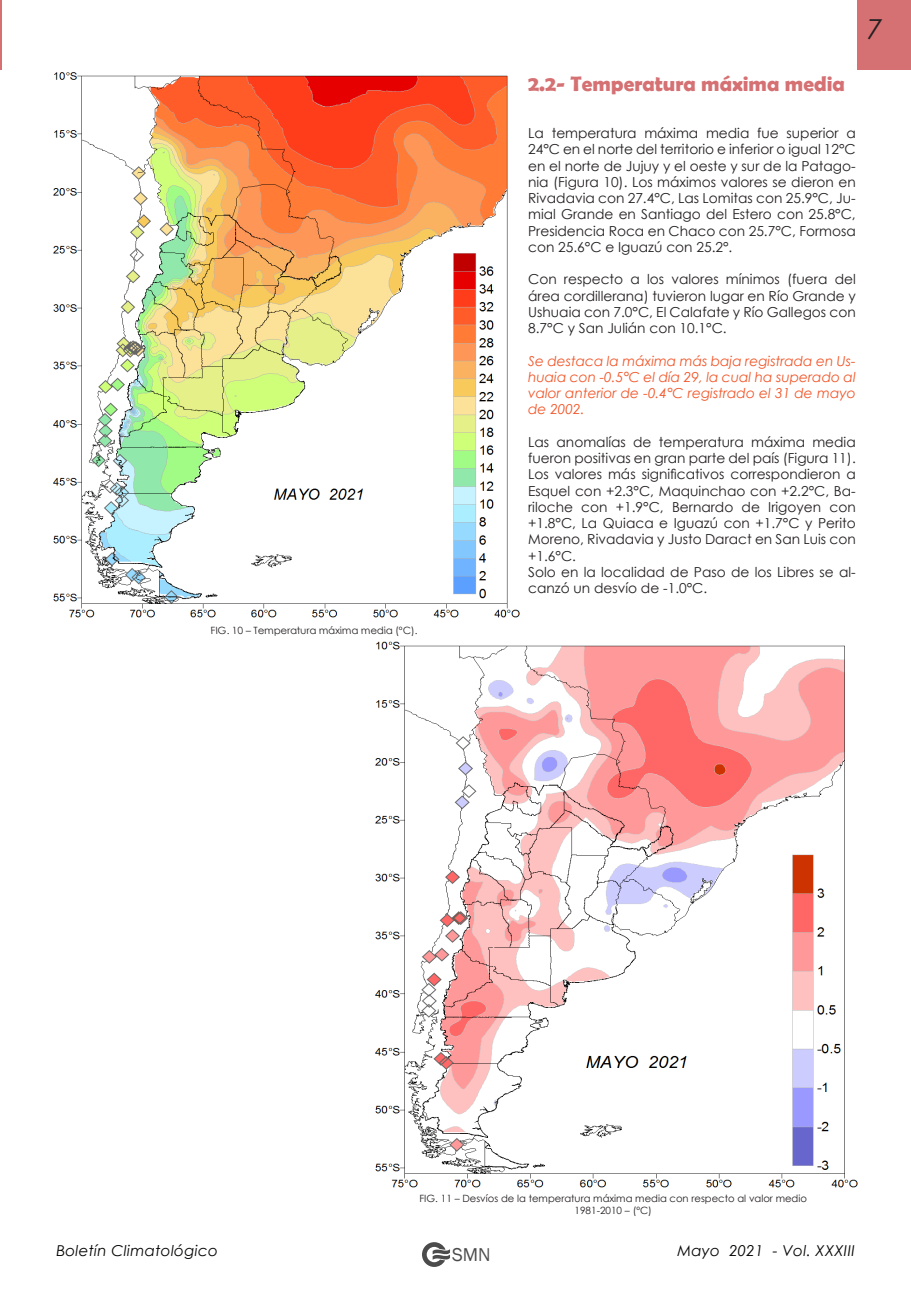
<style>
.page{position:relative;width:911px;height:1290px;background:#fff}
.page>*{position:absolute;margin:0;border:0;box-sizing:border-box;transform-origin:0 0}
.t1{font:italic 27.5px "Century Gothic";color:#231f20}
.t2{font:700 21.25px "Berlin Sans FB Demi";color:#d57073}
.t3{font:19.12px "Franklin Gothic";color:#4c4b4b}
.t4{font:italic 15px "Century Gothic";letter-spacing:.02em;color:#040503}
.t5{font:13.75px/16.2px "Century Gothic";color:#231f20;text-align:justify}
.t6{font:italic 13.75px/16.2px "Century Gothic";color:#f15629;text-align:justify}
.t7{font:10px "Century Gothic";color:#231f20}
</style>
<div class="page">
<svg style="left:422px;top:1242px;width:28px;height:25px"></svg>
<hr style="left:0;top:0;width:1px;height:70px;background:#d57073">
<div style="left:857px;top:0;width:54px;height:70px;background:#d57073"></div>
<img style="left:376px;top:641px;width:481px;height:547px">
<img style="left:53px;top:72px;width:466px;height:546px">
<p class="t7" style="left:211px;top:623px;width:209px">FIG. 10 – Temperatura máxima media (ºC).</p>
<h1 class="t1" style="left:867px;top:10px;width:17px">7</h1>
<p class="t2" style="left:528px;top:71px;width:318px">2.2- Temperatura máxima media</p>
<p class="t5" style="left:528px;top:125px;width:329px">La temperatura máxima media fue superior a 24°C en el norte del territorio e inferior o igual 12°C en el norte de Jujuy y el oeste y sur de la Patago&shy;nia (Figura 10). Los máximos valores se dieron en Rivadavia con 27.4°C, Las Lomitas con 25.9°C, Ju&shy;mial Grande en Santiago del Estero con 25.8°C, Presidencia Roca en Chaco con 25.7°C, Formosa con 25.6°C e Iguazú con 25.2°.</p>
<p class="t5" style="left:528px;top:271px;width:329px">Con respecto a los valores mínimos (fuera del área cordillerana) tuvieron lugar en Río Grande y Ushuaia con 7.0°C, El Calafate y Río Gallegos con 8.7°C y San Julián con 10.1°C.</p>
<p class="t6" style="left:528px;top:352px;width:329px">Se destaca la máxima más baja registrada en Us&shy;huaia con -0.5°C el día 29, la cual ha superado al valor anterior de -0.4°C registrado el 31 de mayo de 2002.</p>
<p class="t5" style="left:528px;top:433px;width:329px">Las anomalías de temperatura máxima media fueron positivas en gran parte del país (Figura 11).<br>Los valores más significativos correspondieron a Esquel con +2.3°C, Maquinchao con +2.2°C, Ba&shy;riloche con +1.9°C, Bernardo de Irigoyen con +1.8°C, La Quiaca e Iguazú con +1.7°C y Perito Moreno, Rivadavia y Justo Daract en San Luis con +1.6°C.</p>
<p class="t5" style="left:528px;top:563px;width:329px">Solo en la localidad de Paso de los Libres se al&shy;canzó un desvío de -1.0°C.</p>
<p class="t7" style="left:419px;top:1191px;width:389px">FIG. 11 – Desvíos de la temperatura máxima media con respecto al valor medio</p>
<p class="t7" style="left:574px;top:1203px;width:79px">1981-2010 – (ºC)</p>
<p class="t4" style="left:56px;top:1240px;width:163px">Boletín Climatológico</p>
<p class="t4" style="left:677px;top:1240px;width:179px">Mayo 2021 - Vol. XXXIII</p>
<h3 class="t3" style="left:452px;top:1242px;width:40px">SMN</h3>
</div>
